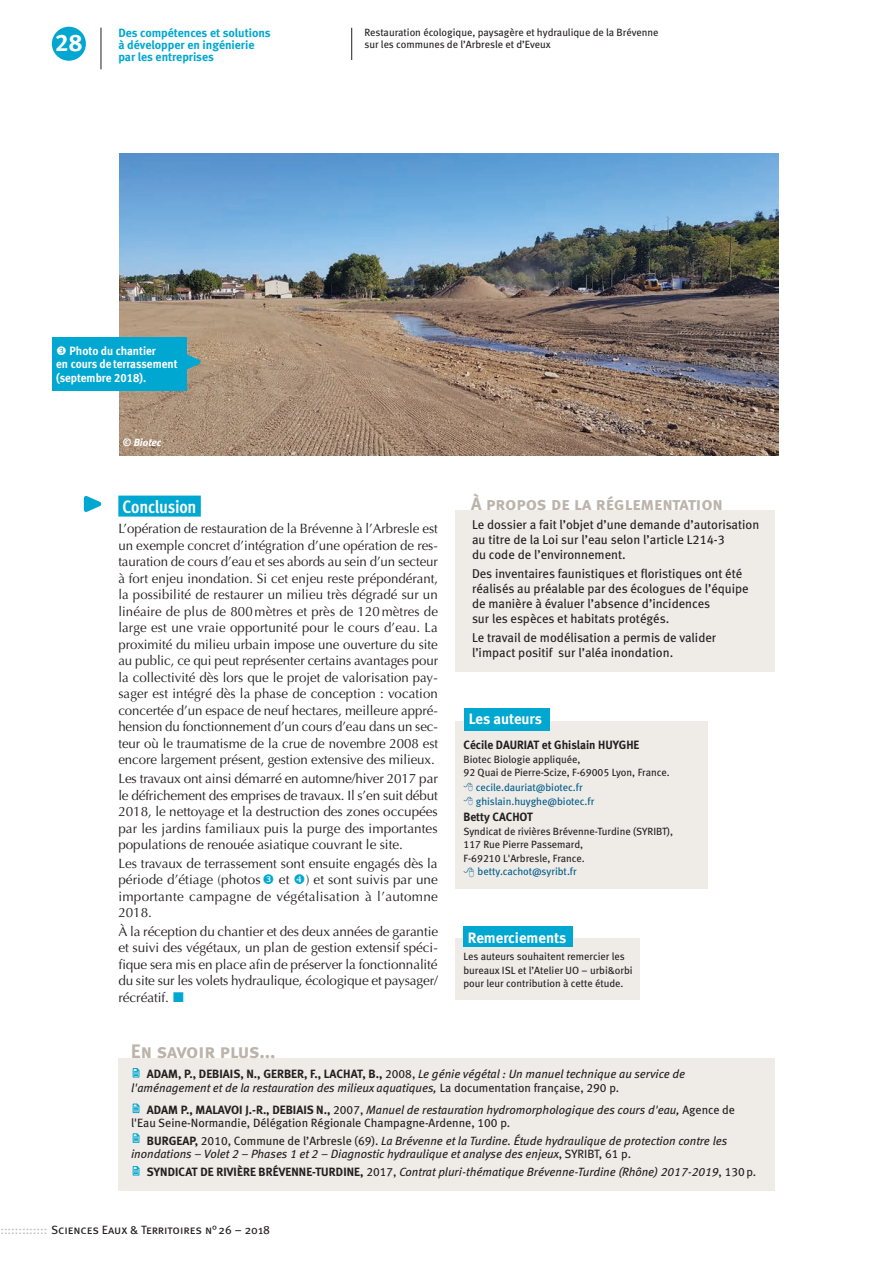
<style>
.page{position:relative;width:893px;height:1263px;background:#fff}
.page>*{position:absolute;margin:0;border:0;box-sizing:border-box;transform-origin:0 0}
.t1{font:24px "Meta Bold Caps Expert";color:#fff}
.t2{font:19.5px "Meta Bold LF Caps";letter-spacing:-.015em;color:#bcb4ab}
.t3{font:18px "Meta Bold LF Caps";letter-spacing:-.005em;color:#bcb4ab}
.H1_L1_bleu_2__articl{font:700 18px "Meta Cond OT";letter-spacing:-.015em;color:#fff}
.contact-picto{font:15px "Meta Bold LF";color:#fff}
.t4{font:13.5px/16.5px "Optima";letter-spacing:-.005em;color:#231f20;text-align:justify}
.titre_figure{font:12.75px/15px "Meta Book LF";color:#231f20}
.Hors_texte{font:italic 12px/13.5px "Meta Book LF";color:#231f20}
.Hors_texte-2{font:12px/13.5px "Meta Book LF";color:#231f20}
.t5{font:700 12px/12px "Meta";color:#00a7d1}
.légende{font:12px/13.5px "Meta Bold LF";color:#fff;scale:.95 1}
.t6{font:12px "Meta Book Caps";color:#231f20}
.contacts{font:12px "Meta Bold LF";color:#231f20}
.coordonnées{font:10.5px/13.5px "Meta Book LF";color:#231f20}
.roulette_article{font:10.5px/12px "Meta Book LF";color:#231f20}
.contacts-2{font:10.5px/13.5px "Meta Book LF";color:#231f20}
.coordonnées-2{font:10.5px "Meta Book LF";color:#005c8a}
.crédit_photo{font:italic 10.5px "Meta Bold LF";color:#fff}
.s1{font-family:"Meta Bold LF";font-style:normal}
.s2{font-style:normal}
.s3{font-family:"Meta Bold LF"}
.s4{font-style:italic}
.s5{color:#bcbdc0}
</style>
<div class="page">
<div style="left:118px;top:496px;width:83px;height:21px;background:#00a7d1"></div>
<div style="left:455px;top:510px;width:320px;height:162px;background:#efece8"></div>
<svg style="left:83px;top:496px;width:19px;height:16px"></svg>
<div style="left:118px;top:1058px;width:657px;height:133px;background:#efece8"></div>
<svg style="left:133px;top:1068px;width:7px;height:9px"></svg>
<svg style="left:133px;top:1103px;width:7px;height:10px"></svg>
<svg style="left:133px;top:1133px;width:7px;height:10px"></svg>
<svg style="left:133px;top:1166px;width:7px;height:9px"></svg>
<div style="left:455px;top:938px;width:185px;height:62px;background:#efece8"></div>
<div style="left:463px;top:927px;width:110px;height:20px;background:#00a7d1"></div>
<div style="left:455px;top:721px;width:252px;height:168px;background:#efece8"></div>
<div style="left:465px;top:708px;width:85px;height:23px;background:#00a7d1"></div>
<hr style="left:351px;top:28px;width:1px;height:32px;background:#231f20">
<img style="left:119px;top:153px;width:659px;height:303px">
<div style="left:52px;top:337px;width:135px;height:53px;background:#00a7d1"></div>
<svg style="left:187px;top:349px;width:22px;height:25px"></svg>
<div style="left:52px;top:27px;width:34px;height:34px;background:#00a7d1;border-radius:50%"></div>
<hr style="left:101px;top:28px;width:1px;height:41px;background:#231f20">
<h1 class="t1" style="left:55px;top:28px;width:29px">28</h1>
<p class="t5" style="left:118px;top:26px;width:154px">Des compétences et solutions à développer en ingénierie par les entreprises</p>
<p class="roulette_article" style="left:364px;top:26px;width:296px">Restauration écologique, paysagère et hydraulique de la Brévenne sur les communes de l’Arbresle et d’Eveux</p>
<p class="légende" style="left:56px;top:344px;width:129px;text-indent:13px">Photo du chantier<br>en cours deterrassement (septembre 2018).</p>
<p class="crédit_photo" style="left:123px;top:436px;width:40px">© Biotec</p>
<p class="H1_L1_bleu_2__articl" style="left:123px;top:495px;width:75px">Conclusion</p>
<p class="t4" style="left:118px;top:521px;width:321px">L’opération de restauration de la Brévenne à l’Arbresle est un exemple concret d’intégration d’une opération de res&shy;tauration de cours d’eau et ses abords au sein d’un secteur à fort enjeu inondation. Si cet enjeu reste prépondérant, la possibilité de restaurer un milieu très dégradé sur un linéaire de plus de 800 mètres et près de 120 mètres de large est une vraie opportunité pour le cours d’eau. La proximité du milieu urbain impose une ouverture du site au public, ce qui peut représenter certains avantages pour la collectivité dès lors que le projet de valorisation pay&shy;sager est intégré dès la phase de conception : vocation concertée d’un espace de neuf hectares, meilleure appré&shy;hension du fonctionnement d’un cours d’eau dans un sec&shy;teur où le traumatisme de la crue de novembre 2008 est encore largement présent, gestion extensive des milieux.</p>
<p class="t4" style="left:118px;top:770px;width:321px">Les travaux ont ainsi démarré en automne/hiver 2017 par le défrichement des emprises de travaux. Il s’en suit début 2018, le nettoyage et la destruction des zones occupées par les jardins familiaux puis la purge des importantes populations de renouée asiatique couvrant le site.</p>
<p class="t4" style="left:118px;top:855px;width:321px">Les travaux de terrassement sont ensuite engagés dès la période d’étiage (photos</p>
<p class="t4" style="left:118px;top:871px;width:321px;text-indent:160px">et ) et sont suivis par une importante campagne de végétalisation à l’automne 2018.</p>
<p class="t4" style="left:118px;top:923px;width:321px">À la réception du chantier et des deux années de garantie et suivi des végétaux, un plan de gestion extensif spéci&shy;fique sera mis en place afin de préserver la fonctionnalité du site sur les volets hydraulique, écologique et paysager/ récréatif.</p>
<p class="t2" style="left:131px;top:1040px;width:146px">En savoir plus...</p>
<p class="t3" style="left:471px;top:493px;width:253px">À propos de la réglementation</p>
<p class="titre_figure" style="left:472px;top:517px;width:289px">Le dossier a fait l’objet d’une demande d’autorisation au titre de la Loi sur l’eau selon l’article L214-3<br>du code de l’environnement.</p>
<p class="titre_figure" style="left:472px;top:566px;width:278px">Des inventaires faunistiques et floristiques ont été réalisés au préalable par des écologues de l’équipe de manière à évaluer l’absence d’incidences<br>sur les espèces et habitats protégés.</p>
<p class="titre_figure" style="left:472px;top:630px;width:246px">Le travail de modélisation a permis de valider l’impact positif sur l’aléa inondation.</p>
<p class="contact-picto" style="left:469px;top:710px;width:75px">Les auteurs</p>
<p class="contacts" style="left:463px;top:738px;width:177px">Cécile DAURIAT et Ghislain HUYGHE</p>
<p class="coordonnées" style="left:463px;top:752px;width:208px">Biotec Biologie appliquée,<br>92 Quai de Pierre-Scize, F-69005 Lyon, France.</p>
<p class="coordonnées-2" style="left:476px;top:782px;width:108px">cecile.dauriat@biotec.fr</p>
<p class="coordonnées-2" style="left:476px;top:795px;width:120px">ghislain.huyghe@biotec.fr</p>
<p class="contacts" style="left:463px;top:810px;width:71px">Betty CACHOT</p>
<p class="contacts-2" style="left:463px;top:824px;width:211px">Syndicat de rivières Brévenne-Turdine (SYRIBT),<br>117 Rue Pierre Passemard,<br>F-69210 L'Arbresle, France.</p>
<p class="coordonnées-2" style="left:478px;top:865px;width:101px">betty.cachot@syribt.fr</p>
<p class="contact-picto" style="left:468px;top:928px;width:100px">Remerciements</p>
<p class="coordonnées" style="left:463px;top:949px;width:171px">Les auteurs souhaitent remercier les bureaux ISL et l’Atelier UO – urbi&amp;orbi pour leur contribution à cette étude.</p>
<p class="Hors_texte" style="left:131px;top:1067px;width:556px;text-indent:16px"><span class="s1">ADAM, P., DEBIAIS, N., GERBER, F., LACHAT, B.,</span> <span class="s2">2008,</span> Le génie végétal : Un manuel technique au service de l'aménagement et de la restauration des milieux aquatiques, <span class="s2">La documentation française, 290 p.</span></p>
<p class="Hors_texte-2" style="left:131px;top:1102px;width:605px;text-indent:16px"><span class="s3">ADAM P., MALAVOI J.-R., DEBIAIS N.,</span> 2007, <span class="s4">Manuel de restauration hydromorphologique des cours d'eau,</span> Agence de l'Eau Seine-Normandie, Délégation Régionale Champagne-Ardenne, 100 p.</p>
<p class="Hors_texte" style="left:131px;top:1134px;width:598px;text-indent:16px"><span class="s1">BURGEAP,</span> <span class="s2">2010, Commune de l’Arbresle (69).</span> La Brévenne et la Turdine. Étude hydraulique de protection contre les inondations – Volet 2 – Phases 1 et 2 – Diagnostic hydraulique et analyse des enjeux<span class="s2">, SYRIBT, 61 p.</span></p>
<p class="Hors_texte" style="left:147px;top:1165px;width:611px"><span class="s1">SYNDICAT DE RIVIÈRE BRÉVENNE-TURDINE,</span> <span class="s2">2017,</span> Contrat pluri-thématique Brévenne-Turdine (Rhône) 2017-2019<span class="s2">, 130p.</span></p>
<p class="t6" style="left:0;top:1223px;width:271px"><span class="s5">:::::::::::::</span> Sciences Eaux &amp; Territoires n°26 – 2018</p>
</div>
